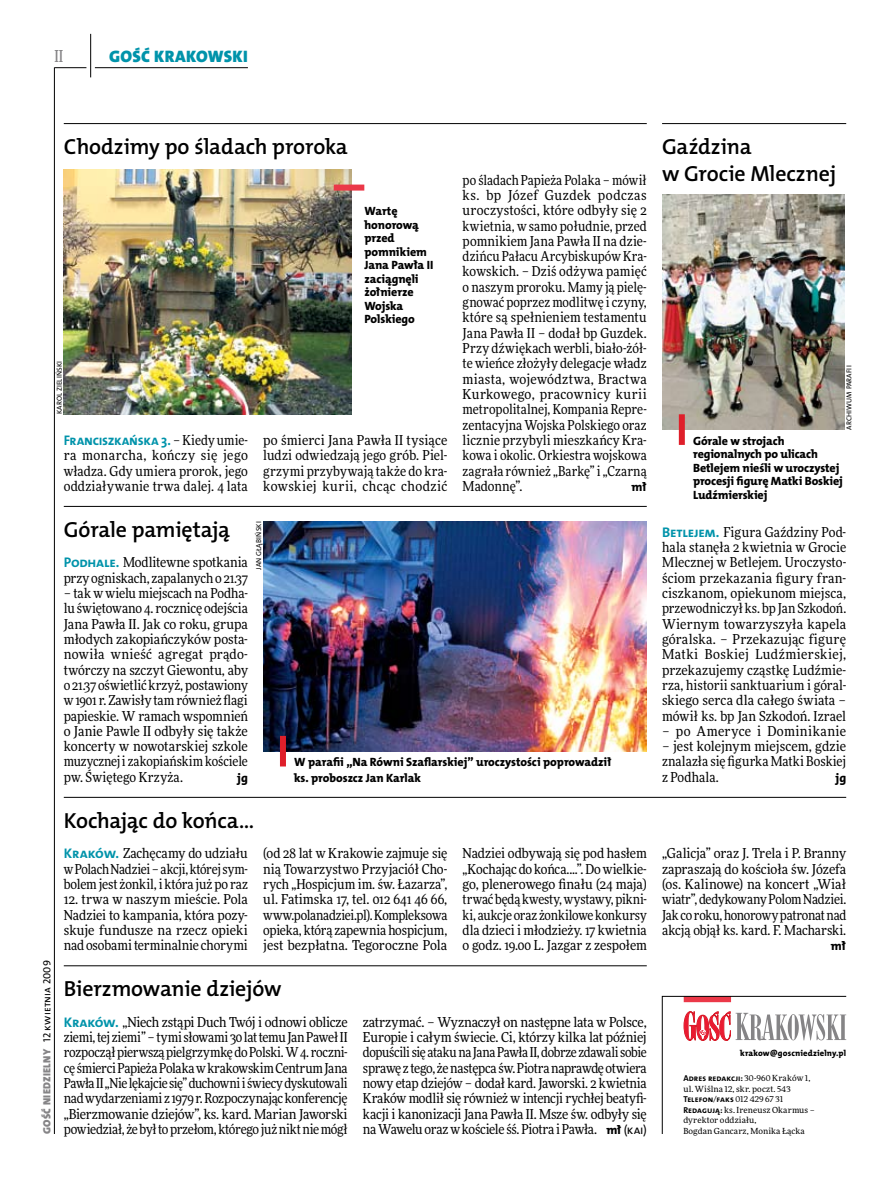
<style>
.page{position:relative;width:893px;height:1191px;background:#fff}
.page>*{position:absolute;margin:0;border:0;box-sizing:border-box;transform-origin:0 0}
.t1{font:21.9px/26.7px "The Mix HP6 Se Bld";letter-spacing:-.01em;color:#000}
.t2{font:16.65px "The Mix HP9 Blk";letter-spacing:.02em;color:#0093aa}
.t3{font:500 16.5px "Freeday Narrow";color:#858486;scale:.9 1}
.t4{font:13.95px "The Mix HP7 Bld";letter-spacing:-.025em;color:#0093aa}
.t5{font:13.65px/15.3px "Freeday Narrow News";color:#000;text-align:justify}
.t6{font:13.65px "Freeday Narrow News";letter-spacing:.035em;color:#000}
.t7{font:12.3px "The Mix HP8 Ex Bld";letter-spacing:.03em;color:#000}
.t8{font:12px/13.5px "The Mix HP8 Ex Bld";letter-spacing:-.005em;color:#000}
.t9{font:10.5px "The Mix HP9 Blk";letter-spacing:.025em;color:#858486}
.t10{font:8.55px "The Mix HP7 Bld";letter-spacing:.005em;color:#000}
.t11{font:8.55px "The Mix HP8 Ex Bld";letter-spacing:.02em;color:#000}
.t12{font:8.4px/10.5px "Freeday News";letter-spacing:.02em;color:#000}
.t13{font:7.2px "The Mix HP5 Plain";letter-spacing:.015em;color:#000}
.s1{font-family:"Freeday Narrow News";font-size:13.65px;color:#000}
.s2{font-family:"The Mix HP7 Bld";font-size:13.95px;color:#0093aa}
.s3{font-family:"The Mix HP5 Plain";color:#000}
.s4{font-family:"The Mix HP8 Ex Bld";font-size:12.3px}
.s5{font-family:"The Mix HP5 Plain";font-size:12.3px}
.s6{font-family:"Freeday News";font-size:8.4px}
.s7{font-family:"The Mix HP7 Bld";font-size:8.55px}
</style>
<div class="page">
<hr style="left:54px;top:67px;width:1px;height:1067px;background:#000">
<hr style="left:90px;top:34px;width:1px;height:43px;background:#000">
<hr style="left:54px;top:67px;width:32px;height:1px;background:#000">
<hr style="left:95px;top:67px;width:153px;height:1px;background:#000">
<hr style="left:64px;top:123px;width:583px;height:1px;background:#000">
<img style="left:64px;top:169px;width:288px;height:245px">
<img style="left:662px;top:194px;width:182px;height:235px">
<div style="left:679px;top:414px;width:6px;height:31px;background:#df1f2a"></div>
<hr style="left:64px;top:965px;width:583px;height:1px;background:#000">
<hr style="left:64px;top:797px;width:782px;height:1px;background:#000">
<hr style="left:64px;top:506px;width:583px;height:1px;background:#000">
<img style="left:263px;top:521px;width:384px;height:230px">
<div style="left:280px;top:736px;width:6px;height:30px;background:#df1f2a"></div>
<div style="left:334px;top:185px;width:30px;height:6px;background:#eb3848"></div>
<svg style="left:662px;top:996px;width:185px;height:138px"></svg>
<hr style="left:662px;top:123px;width:184px;height:1px;background:#000">
<p class="t3" style="left:54px;top:46px;width:11px">II</p>
<p class="t2" style="left:109px;top:46px;width:140px">GOŚĆ KRAKOWSKI</p>
<h1 class="t1" style="left:64px;top:133px;width:286px">Chodzimy po śladach proroka</h1>
<h1 class="t1" style="left:662px;top:133px;width:176px">Gaździna<br>w Grocie Mlecznej</h1>
<p class="t5" style="left:463px;top:172px;width:186px">po śladach Papieża Polaka – mówił ks. bp Józef Guzdek podczas uroczystości, które odbyły się 2 kwietnia, w samo południe, przed pomnikiem Jana Pawła II na dzie&shy;dzińcu Pałacu Arcybiskupów Kra&shy;kowskich. – Dziś odżywa pamięć o naszym proroku. Mamy ją pielę&shy;gnować poprzez modlitwę i czyny, które są spełnieniem testamentu Jana Pawła II – dodał bp Guzdek.<br>Przy dźwiękach werbli, biało-żół&shy;te wieńce złożyły delegacje władz miasta, województwa, Bractwa Kurkowego, pracownicy kurii metropolitalnej, Kompania Repre&shy;zentacyjna Wojska Polskiego oraz licznie przybyli mieszkańcy Kra&shy;kowa i okolic. Orkiestra wojskowa zagrała również „Barkę” i „Czarną Madonnę”.</p>
<p class="t8" style="left:364px;top:204px;width:71px">Wartę honorową przed pomnikiem<br>Jana Pawła II zaciągnęli żołnierze<br>Wojska<br>Polskiego</p>
<p class="t13" style="left:55px;top:414px;width:55px;rotate:-90deg">Karol Zieliński</p>
<p class="t13" style="left:845px;top:430px;width:66px;rotate:-90deg">Archiwum parafii</p>
<p class="t4" style="left:64px;top:431px;width:186px">Franciszkańska 3. <span class="s1">– Kiedy umie-</span></p>
<p class="t5" style="left:64px;top:447px;width:186px">ra monarcha, kończy się jego władza. Gdy umiera prorok, jego oddziaływanie trwa dalej. 4 lata</p>
<p class="t5" style="left:263px;top:432px;width:186px">po śmierci Jana Pawła II tysiące ludzi odwiedzają jego grób. Piel&shy;grzymi przybywają także do kra&shy;kowskiej kurii, chcąc chodzić</p>
<p class="t8" style="left:693px;top:434px;width:151px">Górale w strojach regionalnych po ulicach<br>Betlejem nieśli w uroczystej procesji figurę Matki Boskiej<br>Ludźmierskiej</p>
<p class="t7" style="left:631px;top:479px;width:17px">mł</p>
<h1 class="t1" style="left:64px;top:516px;width:168px">Górale pamiętają</h1>
<p class="t5" style="left:64px;top:555px;width:186px"><span class="s2">Podhale.</span> Modlitewne spotkania przy ogniskach, zapalanych o 21.37</p>
<p class="t5" style="left:64px;top:585px;width:186px">– tak w wielu miejscach na Podha&shy;lu świętowano 4. rocznicę odejścia Jana Pawła II. Jak co roku, grupa młodych zakopiańczyków posta&shy;nowiła wnieść agregat prądo&shy;twórczy na szczyt Giewontu, aby o 21.37 oświetlić krzyż, postawiony w 1901 r. Zawisły tam również flagi papieskie. W ramach wspomnień o Janie Pawle II odbyły się także koncerty w nowotarskiej szkole muzycznej i zakopiańskim kościele pw. Świętego Krzyża.</p>
<p class="t13" style="left:254px;top:569px;width:50px;rotate:-90deg">Jan Głąbiński</p>
<p class="t7" style="left:237px;top:769px;width:12px">jg</p>
<p class="t8" style="left:294px;top:755px;width:319px;line-height:15.3px">W parafii „Na Równi Szaflarskiej” uroczystości poprowadził ks. proboszcz Jan Karlak</p>
<p class="t5" style="left:662px;top:524px;width:186px"><span class="s2">Betlejem.</span> Figura Gaździny Pod&shy;hala stanęła 2 kwietnia w Grocie Mlecznej w Betlejem. Uroczysto&shy;ściom przekazania figury fran&shy;ciszkanom, opiekunom miejsca, przewodniczył ks. bp Jan Szkodoń.<br>Wiernym towarzyszyła kapela góralska. – Przekazując figurę Matki Boskiej Ludźmierskiej, przekazujemy cząstkę Ludźmie&shy;rza, historii sanktuarium i góral&shy;skiego serca dla całego świata – mówił ks. bp Jan Szkodoń. Izrael</p>
<p class="t6" style="left:662px;top:722px;width:186px">– po Ameryce i Dominikanie</p>
<p class="t5" style="left:662px;top:738px;width:186px">– jest kolejnym miejscem, gdzie znalazła się figurka Matki Boskiej z Podhala.</p>
<p class="t7" style="left:836px;top:769px;width:12px">jg</p>
<h1 class="t1" style="left:64px;top:807px;width:192px">Kochając do końca…</h1>
<p class="t9" style="left:40px;top:1134px;width:175px;rotate:-90deg">GOŚĆ NIEDZIELNY <span class="s3">12 kwietnia 2009</span></p>
<p class="t5" style="left:64px;top:845px;width:186px"><span class="s2">Kraków.</span> Zachęcamy do udziału wPolach Nadziei – akcji, której sym&shy;bolem jest żonkil, i która już po raz</p>
<p class="t5" style="left:64px;top:891px;width:186px">12. trwa w naszym mieście. Pola Nadziei to kampania, która pozy&shy;skuje fundusze na rzecz opieki nad osobami terminalnie chorymi</p>
<p class="t5" style="left:263px;top:845px;width:186px">(od 28 lat w Krakowie zajmuje się nią Towarzystwo Przyjaciół Cho&shy;rych „Hospicjum im. św. Łazarza”, ul. Fatimska 17, tel. 012 641 46 66, www.polanadziei.pl). Kompleksowa opieka, którą zapewnia hospicjum, jest bezpłatna. Tegoroczne Pola</p>
<p class="t5" style="left:463px;top:845px;width:186px">Nadziei odbywają się pod hasłem „Kochając do końca....”. Do wielkie&shy;go, plenerowego finału (24 maja) trwać będą kwesty, wystawy, pikni&shy;ki, aukcje oraz żonkilowe konkursy dla dzieci i młodzieży. 17 kwietnia o godz. 19.00 L. Jazgar z zespołem</p>
<p class="t5" style="left:662px;top:845px;width:186px">„Galicja” oraz J. Trela i P. Branny zapraszają do kościoła św. Józefa (os. Kalinowe) na koncert „Wiał wiatr”, dedykowany Polom Nadziei.<br>Jak co roku, honorowy patronat nad akcją objął ks. kard. F. Macharski.</p>
<p class="t7" style="left:831px;top:938px;width:17px">mł</p>
<h1 class="t1" style="left:64px;top:975px;width:219px">Bierzmowanie dziejów</h1>
<p class="t5" style="left:64px;top:1014px;width:285px"><span class="s2">Kraków.</span> „Niech zstąpi Duch Twój i odnowi oblicze ziemi, tej ziemi” – tymi słowami 30 lat temu Jan Paweł II rozpoczął pierwszą pielgrzymkę doPolski. W4. roczni&shy;cę śmierci Papieża Polaka wkrakowskim Centrum Jana Pawła II „Nielękajcie się” duchowni iświecy dyskutowali nad wydarzeniami z 1979 r. Rozpoczynając konferencję „Bierzmowanie dziejów”, ks. kard. Marian Jaworski powiedział, żebył toprzełom, którego jużnikt niemógł</p>
<p class="t5" style="left:363px;top:1014px;width:285px">zatrzymać. – Wyznaczył on następne lata w Polsce, Europie i całym świecie. Ci, którzy kilka lat później dopuścilisię ataku naJana Pawła II, dobrze zdawali sobie sprawę z tego, żenastępca św. Piotra naprawdę otwiera nowy etap dziejów – dodał kard. Jaworski. 2 kwietnia Kraków modlił się również w intencji rychłej beatyfi&shy;kacji i kanonizacji Jana Pawła II. Msze św. odbyły się na Wawelu oraz w kościele śś. Piotra i Pawła. <span class="s4">mł</span> <span class="s5">(kai)</span></p>
<p class="t11" style="left:740px;top:1047px;width:108px">krakow@goscniedzielny.pl</p>
<p class="t10" style="left:683px;top:1073px;width:129px">Adres redakcji: <span class="s6">30-960 Kraków 1,</span></p>
<p class="t12" style="left:683px;top:1083px;width:109px">ul. Wiślna 12, skr. poczt. 543</p>
<p class="t10" style="left:683px;top:1094px;width:101px">Telefon<span class="s6">/</span>faks <span class="s6">012 429 67 31</span></p>
<p class="t12" style="left:683px;top:1104px;width:133px"><span class="s7">Redagują:</span> ks. Ireneusz Okarmus – dyrektor oddziału,<br>Bogdan Gancarz, Monika Łącka</p>
</div>
